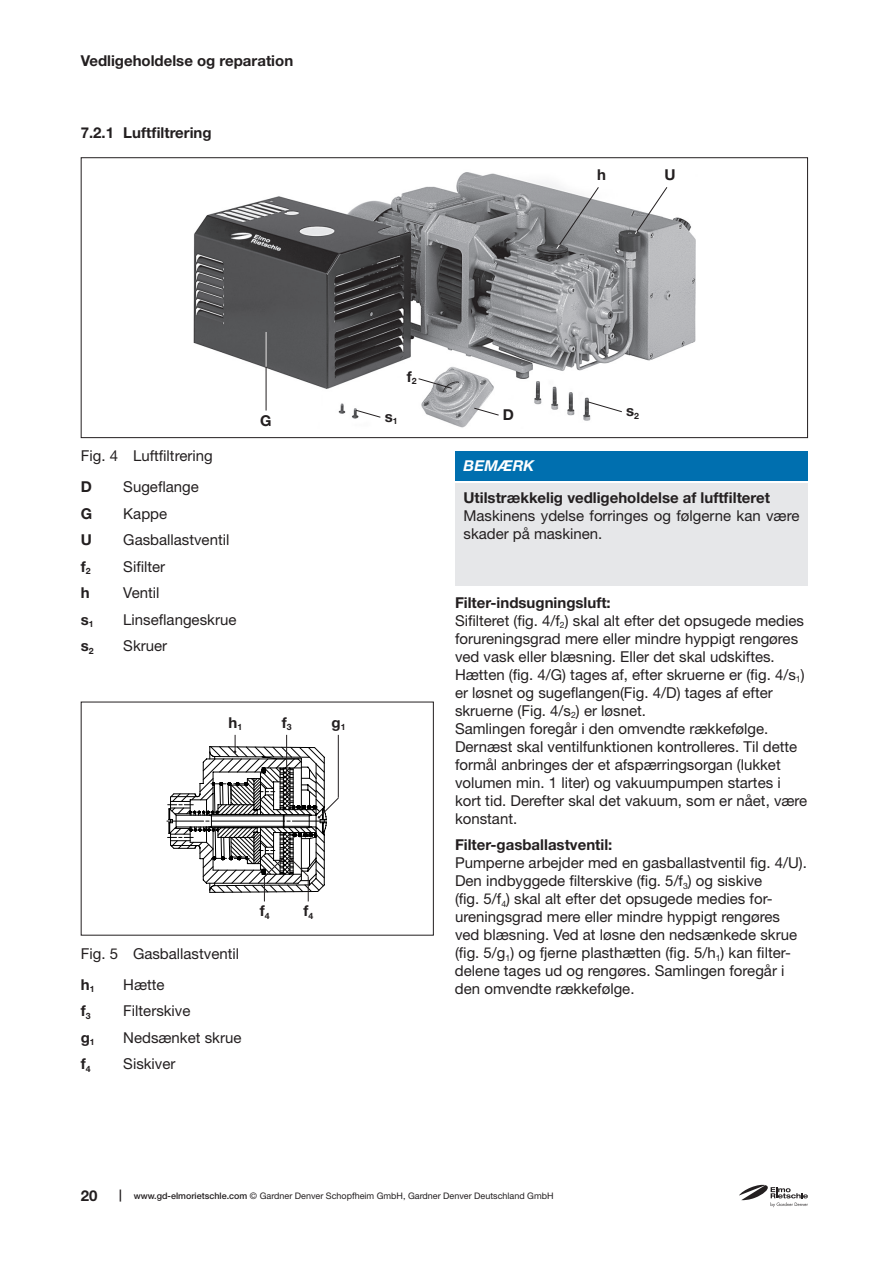
<style>
.page{position:relative;width:893px;height:1263px;background:#fff}
.page>*{position:absolute;margin:0;border:0;box-sizing:border-box;transform-origin:0 0}
.t1{font:15px/18px "Helvetica Neue LT Pro";color:#231f20}
.t2{font:700 15px "Helvetica Neue LT Pro";color:#231f20}
.t3{font:italic 700 15px "Helvetica Neue LT Pro";color:#fff}
.t4{font:9px "Helvetica Neue LT Pro";color:#231f20}
.s1{font-weight:700}
.s2{font-weight:700;font-size:12px}
.s3{font-weight:500}
</style>
<div class="page">
<svg style="left:739px;top:1184px;width:69px;height:23px"></svg>
<img style="left:193px;top:172px;width:503px;height:256px">
<hr style="left:167px;top:821px;width:37px;height:1px;background:#000">
<svg style="left:587px;top:401px;width:36px;height:11px"></svg>
<svg style="left:474px;top:407px;width:25px;height:9px"></svg>
<svg style="left:355px;top:409px;width:26px;height:9px"></svg>
<hr style="left:266px;top:332px;width:1px;height:78px;background:#231f20">
<hr style="left:266px;top:332px;width:1px;height:35px;background:#fff">
<svg style="left:418px;top:378px;width:34px;height:11px"></svg>
<svg style="left:635px;top:186px;width:33px;height:49px"></svg>
<svg style="left:168px;top:735px;width:171px;height:166px"></svg>
<svg style="left:556px;top:186px;width:43px;height:64px;background:#9e9fa2"></svg>
<div style="left:455px;top:451px;width:353px;height:29px;background:#006faf"></div>
<div style="left:455px;top:483px;width:353px;height:103px;background:#e6e7e9"></div>
<p class="t2" style="left:81px;top:51px;width:214px">Vedligeholdelse og reparation</p>
<p class="t2" style="left:81px;top:124px;width:132px">7.2.1 Luftfiltrering</p>
<p class="t2" style="left:597px;top:165px;width:10px">h</p>
<p class="t2" style="left:664px;top:165px;width:13px">U</p>
<p class="t1" style="left:81px;top:447px;width:133px">Fig. 4 Luftfiltrering</p>
<p class="t2" style="left:81px;top:478px;width:13px">D</p>
<p class="t1" style="left:123px;top:478px;width:77px">Sugeflange</p>
<p class="t2" style="left:81px;top:504px;width:13px">G</p>
<p class="t1" style="left:123px;top:504px;width:45px">Kappe</p>
<p class="t2" style="left:81px;top:531px;width:13px">U</p>
<p class="t1" style="left:123px;top:531px;width:108px">Gasballastventil</p>
<p class="t2" style="left:81px;top:557px;width:11px">f<sub>2</sub></p>
<p class="t1" style="left:123px;top:557px;width:43px">Sifilter</p>
<p class="t2" style="left:81px;top:584px;width:10px">h</p>
<p class="t1" style="left:123px;top:584px;width:38px">Ventil</p>
<p class="t2" style="left:81px;top:610px;width:14px">s<sub>1</sub></p>
<p class="t1" style="left:123px;top:610px;width:115px">Linseflangeskrue</p>
<p class="t2" style="left:81px;top:637px;width:14px">s<sub>2</sub></p>
<p class="t1" style="left:123px;top:637px;width:45px">Skruer</p>
<p class="t2" style="left:260px;top:411px;width:13px">G</p>
<p class="t2" style="left:229px;top:713px;width:15px">h<sub>1</sub></p>
<p class="t2" style="left:282px;top:713px;width:11px">f<sub>3</sub></p>
<p class="t2" style="left:332px;top:713px;width:16px">g<sub>1</sub></p>
<p class="t1" style="left:81px;top:938px;width:160px;line-height:30.8px">Fig. 5 Gasballastventil <span class="s1">h</span><sub>1</sub></p>
<p class="t1" style="left:123px;top:975px;width:43px">Hætte</p>
<p class="t2" style="left:81px;top:1002px;width:11px">f<sub>3</sub></p>
<p class="t1" style="left:123px;top:1002px;width:69px">Filterskive</p>
<p class="t2" style="left:81px;top:1028px;width:15px">g<sub>1</sub></p>
<p class="t1" style="left:123px;top:1028px;width:120px">Nedsænket skrue</p>
<p class="t2" style="left:81px;top:1055px;width:11px">f<sub>4</sub></p>
<p class="t1" style="left:123px;top:1055px;width:54px">Siskiver</p>
<p class="t2" style="left:260px;top:902px;width:11px">f<sub>4</sub></p>
<p class="t2" style="left:304px;top:902px;width:11px">f<sub>4</sub></p>
<p class="t2" style="left:407px;top:367px;width:11px">f<sub>2</sub></p>
<p class="t2" style="left:385px;top:407px;width:14px">s<sub>1</sub></p>
<p class="t2" style="left:503px;top:405px;width:13px">D</p>
<p class="t2" style="left:626px;top:402px;width:14px">s<sub>2</sub></p>
<p class="t3" style="left:463px;top:456px;width:72px">BEMÆRK</p>
<p class="t2" style="left:463px;top:488px;width:308px">Utilstrækkelig vedligeholdelse af luftfilteret</p>
<p class="t1" style="left:463px;top:506px;width:337px">Maskinens ydelse forringes og følgerne kan være skader på maskinen.</p>
<p class="t1" style="left:455px;top:593px;width:354px"><span class="s1">Filter-indsugningsluft:<br></span>Sifilteret (fig. 4/f<sub>2</sub>) skal alt efter det opsugede medies forureningsgrad mere eller mindre hyppigt rengøres ved vask eller blæsning. Eller det skal udskiftes.<br>Hætten (fig. 4/G) tages af, efter skruerne er (fig. 4/s<sub>1</sub>) er løsnet og sugeflangen(Fig. 4/D) tages af efter skruerne (Fig. 4/s<sub>2</sub>) er løsnet.<br>Samlingen foregår i den omvendte rækkefølge.<br>Dernæst skal ventilfunktionen kontrolleres. Til dette formål anbringes der et afspærringsorgan (lukket volumen min. 1 liter) og vakuumpumpen startes i kort tid. Derefter skal det vakuum, som er nået, være konstant.</p>
<p class="t2" style="left:455px;top:836px;width:159px">Filter-gasballastventil:</p>
<p class="t1" style="left:455px;top:854px;width:354px">Pumperne arbejder med en gasballastventil fig. 4/U).<br>Den indbyggede filterskive (fig. 5/f<sub>3</sub>) og siskive<br>(fig. 5/f<sub>4</sub>) skal alt efter det opsugede medies for&shy;ureningsgrad mere eller mindre hyppigt rengøres ved blæsning. Ved at løsne den nedsænkede skrue (fig. 5/g<sub>1</sub>) og fjerne plasthætten (fig. 5/h<sub>1</sub>) kan filter&shy;delene tages ud og rengøres. Samlingen foregår i den omvendte rækkefølge.</p>
<p class="t2" style="left:81px;top:1187px;width:18px">20</p>
<p class="t4" style="left:119px;top:1191px;width:436px"><span class="s2">|</span> <span class="s3">www.gd-elmorietschle.com</span> © Gardner Denver Schopfheim GmbH, Gardner Denver Deutschland GmbH</p>
</div>
